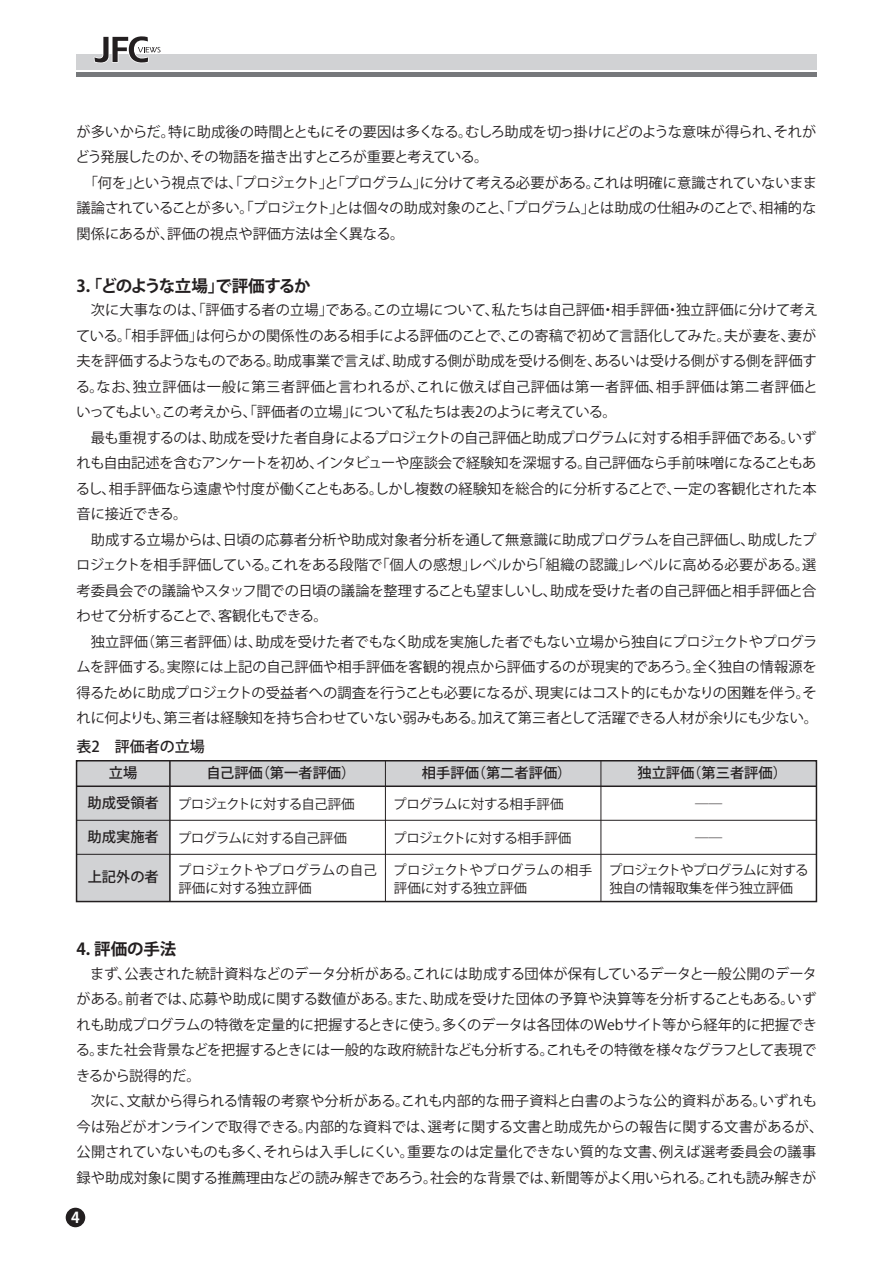
<style>
.page{position:relative;width:893px;height:1263px;background:#fff}
.page>*{position:absolute;margin:0;border:0;box-sizing:border-box;transform-origin:0 0}
.t1{font:700 16.5px "Koz Go Pro";letter-spacing:-.06em;color:#231f20}
.t2{font:700 16.5px "Koz Go Pro";letter-spacing:-.02em;color:#231f20}
.t3{font:500 15px "Koz Go Pro";color:#231f20}
.t4{font:700 15px "Koz Go Pro";color:#fff}
.t5{font:14.25px/25.5px "Koz Go Pro";letter-spacing:-.01em;color:#231f20}
.t6{font:500 14.25px "Koz Go Pro";color:#231f20}
.t7{font:13.5px/18px "Koz Go Pro";letter-spacing:-.02em;color:#231f20}
.t8{font:13.5px/18px "Koz Go Pro";color:#231f20}
.t9{font:13.5px "Koz Go Pro";letter-spacing:-.05em;color:#231f20}
.t10{font:13.5px "Koz Go Pro";letter-spacing:-.04em;color:#231f20}
</style>
<div class="page">
<div style="left:77px;top:761px;width:93px;height:140px;background:#d1d2d4"></div>
<div style="left:170px;top:761px;width:646px;height:25px;background:#d1d2d4"></div>
<div style="left:76px;top:760px;width:741px;height:142px;border:2px solid #231f20"></div>
<hr style="left:169px;top:761px;width:2px;height:140px;background:#231f20">
<hr style="left:385px;top:761px;width:1px;height:140px;background:#231f20">
<hr style="left:601px;top:761px;width:1px;height:140px;background:#231f20">
<hr style="left:77px;top:785px;width:739px;height:2px;background:#231f20">
<hr style="left:77px;top:820px;width:739px;height:1px;background:#231f20">
<hr style="left:77px;top:854px;width:739px;height:1px;background:#231f20">
<div style="left:76px;top:54px;width:740px;height:15px;background:#d1d2d4"></div>
<div style="left:76px;top:72px;width:740px;height:5px;background:#76787b"></div>
<svg style="left:93px;top:36px;width:68px;height:28px"></svg>
<div style="left:66px;top:1208px;width:19px;height:19px;background:#231f20;border-radius:50%"></div>
<p class="t5" style="left:75px;top:119px;width:743px">が多いからだ。特に助成後の時間とともにその要因は多くなる。むしろ助成を切っ掛けにどのような意味が得られ、それがどう発展したのか、その物語を描き出すところが重要と考えている。<br>　「何を」という視点では、「プロジェクト」と「プログラム」に分けて考える必要がある。これは明確に意識されていないまま議論されていることが多い。「プロジェクト」とは個々の助成対象のこと、「プログラム」とは助成の仕組みのことで、相補的な関係にあるが、評価の視点や評価方法は全く異なる。</p>
<p class="t1" style="left:77px;top:275px;width:236px">3．「どのような立場」で評価するか</p>
<p class="t5" style="left:76px;top:298px;width:744px">　次に大事なのは、「評価する者の立場」である。この立場について、私たちは自己評価・相手評価・独立評価に分けて考えている。「相手評価」は何らかの関係性のある相手による評価のことで、この寄稿で初めて言語化してみた。夫が妻を、妻が夫を評価するようなものである。助成事業で言えば、助成する側が助成を受ける側を、あるいは受ける側がする側を評価する。なお、独立評価は一般に第三者評価と言われるが、これに倣えば自己評価は第一者評価、相手評価は第二者評価といってもよい。この考えから、「評価者の立場」について私たちは表2のように考えている。<br>　最も重視するのは、助成を受けた者自身によるプロジェクトの自己評価と助成プログラムに対する相手評価である。いずれも自由記述を含むアンケートを初め、インタビューや座談会で経験知を深堀する。自己評価なら手前味噌になることもあるし、相手評価なら遠慮や忖度が働くこともある。しかし複数の経験知を総合的に分析することで、一定の客観化された本音に接近できる。<br>　助成する立場からは、日頃の応募者分析や助成対象者分析を通して無意識に助成プログラムを自己評価し、助成したプロジェクトを相手評価している。これをある段階で「個人の感想」レベルから「組織の認識」レベルに高める必要がある。選考委員会での議論やスタッフ間での日頃の議論を整理することも望ましいし、助成を受けた者の自己評価と相手評価と合わせて分析することで、客観化もできる。<br>　独立評価（第三者評価）は、助成を受けた者でもなく助成を実施した者でもない立場から独自にプロジェクトやプログラムを評価する。実際には上記の自己評価や相手評価を客観的視点から評価するのが現実的であろう。全く独自の情報源を得るために助成プロジェクトの受益者への調査を行うことも必要になるが、現実にはコスト的にもかなりの困難を伴う。それに何よりも、第三者は経験知を持ち合わせていない弱みもある。加えて第三者として活躍できる人材が余りにも少ない。</p>
<p class="t3" style="left:77px;top:737px;width:130px">表2　評価者の立場</p>
<p class="t6" style="left:109px;top:764px;width:30px">立場</p>
<p class="t6" style="left:207px;top:764px;width:150px">自己評価（第一者評価）</p>
<p class="t6" style="left:422px;top:764px;width:151px">相手評価（第二者評価）</p>
<p class="t6" style="left:637px;top:764px;width:151px">独立評価（第三者評価）</p>
<p class="t6" style="left:88px;top:793px;width:73px">助成受領者</p>
<p class="t6" style="left:88px;top:827px;width:73px">助成実施者</p>
<p class="t6" style="left:88px;top:867px;width:72px">上記外の者</p>
<p class="t7" style="left:393px;top:795px;width:172px">プログラムに対する相手評価</p>
<p class="t10" style="left:393px;top:829px;width:180px">プロジェクトに対する相手評価</p>
<p class="t8" style="left:393px;top:861px;width:201px">プロジェクトやプログラムの相手評価に対する独立評価</p>
<p class="t9" style="left:178px;top:795px;width:178px">プロジェクトに対する自己評価</p>
<p class="t7" style="left:178px;top:829px;width:171px">プログラムに対する自己評価</p>
<p class="t8" style="left:178px;top:861px;width:201px">プロジェクトやプログラムの自己評価に対する独立評価</p>
<p class="t7" style="left:695px;top:795px;width:28px">――</p>
<p class="t7" style="left:695px;top:829px;width:28px">――</p>
<p class="t7" style="left:609px;top:861px;width:201px">プロジェクトやプログラムに対する独自の情報取集を伴う独立評価</p>
<p class="t2" style="left:77px;top:938px;width:101px">4．評価の手法</p>
<p class="t5" style="left:76px;top:961px;width:749px">　まず、公表された統計資料などのデータ分析がある。これには助成する団体が保有しているデータと一般公開のデータがある。前者では、応募や助成に関する数値がある。また、助成を受けた団体の予算や決算等を分析することもある。いずれも助成プログラムの特徴を定量的に把握するときに使う。多くのデータは各団体のWebサイト等から経年的に把握できる。また社会背景などを把握するときには一般的な政府統計なども分析する。これもその特徴を様々なグラフとして表現できるから説得的だ。<br>　次に、文献から得られる情報の考察や分析がある。これも内部的な冊子資料と白書のような公的資料がある。いずれも今は殆どがオンラインで取得できる。内部的な資料では、選考に関する文書と助成先からの報告に関する文書があるが、公開されていないものも多く、それらは入手しにくい。重要なのは定量化できない質的な文書、例えば選考委員会の議事録や助成対象に関する推薦理由などの読み解きであろう。社会的な背景では、新聞等がよく用いられる。これも読み解きが</p>
<p class="t4" style="left:71px;top:1208px;width:10px">4</p>
</div>
